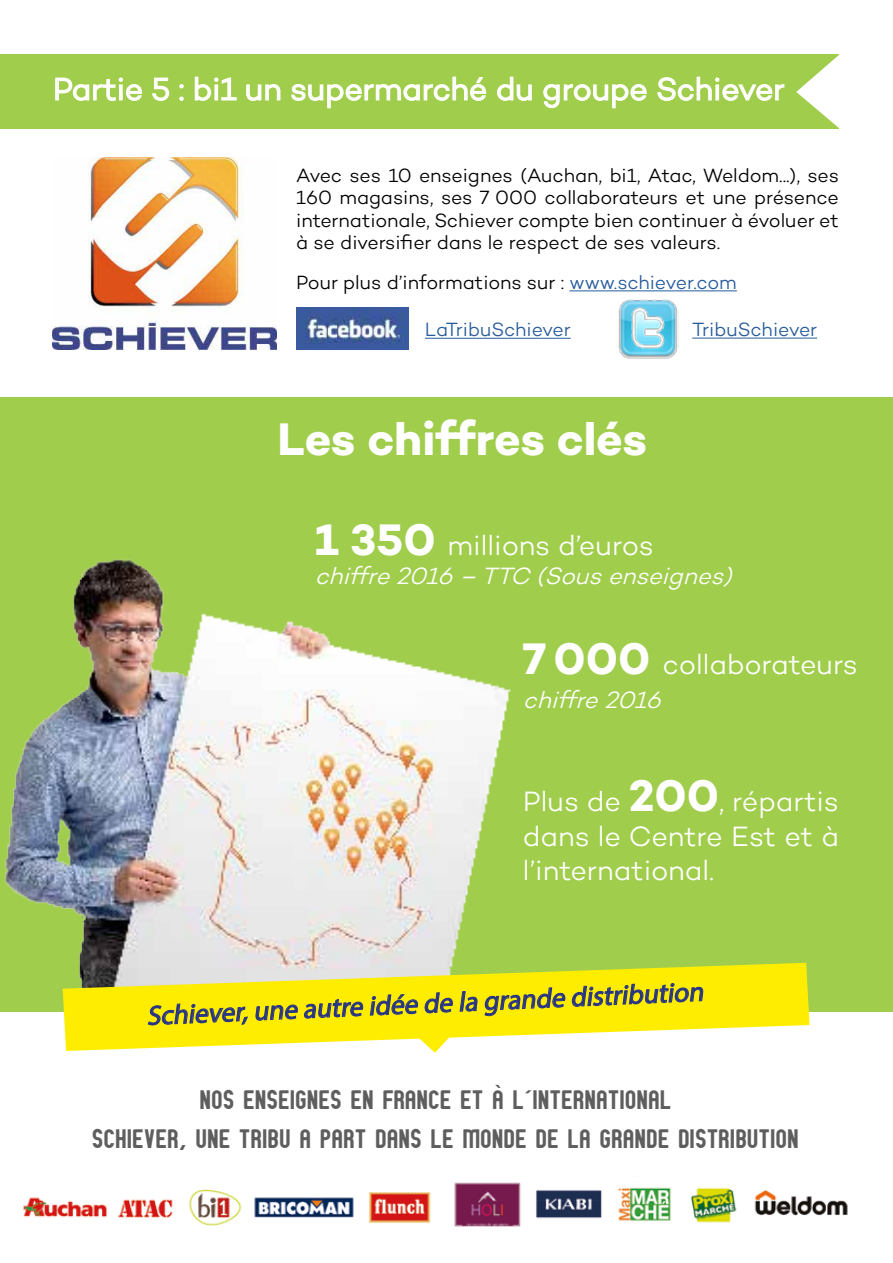
<style>
.page{position:relative;width:893px;height:1263px;background:#fff}
.page>*{position:absolute;margin:0;border:0;box-sizing:border-box;transform-origin:0 0}
.t1{font:700 46.5px "Campton";letter-spacing:-.005em;color:#fff}
.t2{font:31.5px/38.5px "Zillah Modern";color:#5f5e5e}
.t3{font:300 31.5px "Campton";color:#fff}
.t4{font:300 28.5px/34.2px "Campton";color:#fff;text-align:justify}
.t5{font:italic 27.3px "Myriad Pro";color:#283583}
.t6{font:italic 300 24px "Campton";color:#fff}
.t7{font:300 19.5px/22.5px "Campton";letter-spacing:-.005em;color:#000;text-align:justify}
.t8{font:300 19.5px "Campton";letter-spacing:-.005em;color:#275b9b}
.s1{color:#275b9b}
.s2{font-weight:700;font-size:45px}
</style>
<div class="page">
<div style="left:0;top:398px;width:893px;height:614px;background:#a0cd4c"></div>
<img style="left:0;top:349px;width:617px;height:644px">
<hr style="left:569px;top:290px;width:168px;height:1px;background:#275b9b">
<img style="left:53px;top:157px;width:223px;height:192px">
<div style="left:0;top:54px;width:839px;height:74px;background:#a0cd4c"></div>
<svg style="left:55px;top:77px;width:88px;height:24px"></svg>
<svg style="left:152px;top:77px;width:18px;height:24px"></svg>
<svg style="left:179px;top:84px;width:5px;height:4px"></svg>
<svg style="left:179px;top:96px;width:5px;height:5px"></svg>
<svg style="left:194px;top:76px;width:43px;height:25px"></svg>
<svg style="left:246px;top:84px;width:35px;height:17px"></svg>
<svg style="left:291px;top:76px;width:196px;height:33px"></svg>
<svg style="left:497px;top:76px;width:35px;height:25px"></svg>
<svg style="left:543px;top:84px;width:104px;height:25px"></svg>
<svg style="left:657px;top:76px;width:128px;height:25px"></svg>
<svg style="left:796px;top:55px;width:43px;height:74px"></svg>
<img style="left:23px;top:1176px;width:825px;height:51px">
<svg style="left:63px;top:963px;width:747px;height:88px;fill:#ffed00"></svg>
<svg style="left:147px;top:979px;width:557px;height:74px"></svg>
<img style="left:296px;top:307px;width:112px;height:42px">
<hr style="left:425px;top:338px;width:146px;height:1px;background:#275b9b">
<img style="left:618px;top:299px;width:61px;height:59px">
<hr style="left:692px;top:338px;width:125px;height:1px;background:#275b9b">
<h2 class="t3" style="left:53px;top:69px;width:733px">Partie 5 : bi1 un supermarché du groupe Schiever</h2>
<p class="t7" style="left:296px;top:163px;width:544px">Avec ses 10 enseignes (Auchan, bi1, Atac, Weldom...), ses 160 magasins, ses 7 000 collaborateurs et une présence internationale, Schiever compte bien continuer à évoluer et à se diversifier dans le respect de ses valeurs.</p>
<p class="t7" style="left:296px;top:271px;width:442px">Pour plus d’informations sur : <span class="s1">www.schiever.com</span></p>
<p class="t8" style="left:425px;top:318px;width:147px">LaTribuSchiever</p>
<p class="t8" style="left:692px;top:317px;width:126px">TribuSchiever</p>
<h1 class="t1" style="left:277px;top:409px;width:371px">Les chiffres clés</h1>
<h3 class="t4" style="left:315px;top:528px;width:341px"><span class="s2">1 350</span> millions d’euros</h3>
<p class="t6" style="left:315px;top:561px;width:426px">chiffre2016 – TTC (Sousenseignes)</p>
<h3 class="t4" style="left:523px;top:646px;width:336px"><span class="s2">7 000</span> collaborateurs</h3>
<p class="t6" style="left:523px;top:685px;width:147px">chiffre2016</p>
<h3 class="t4" style="left:523px;top:784px;width:318px">Plus de <span class="s2">200</span>, répartis dans le Centre Est et à l’international.</h3>
<h3 class="t5" style="left:146px;top:996px;width:559px;rotate:-2deg">Schiever, une autre idée de la grande distribution</h3>
<h2 class="t2" style="left:92px;top:1081px;width:708px;text-indent:108px">NOS ENSEIGNES EN FRANCE ET À L‘INTERNATIONAL<br>SCHIEVER, UNE TRIBU A PART DANS LE MONDE DE LA GRANDE DISTRIBUTION</h2>
</div>
